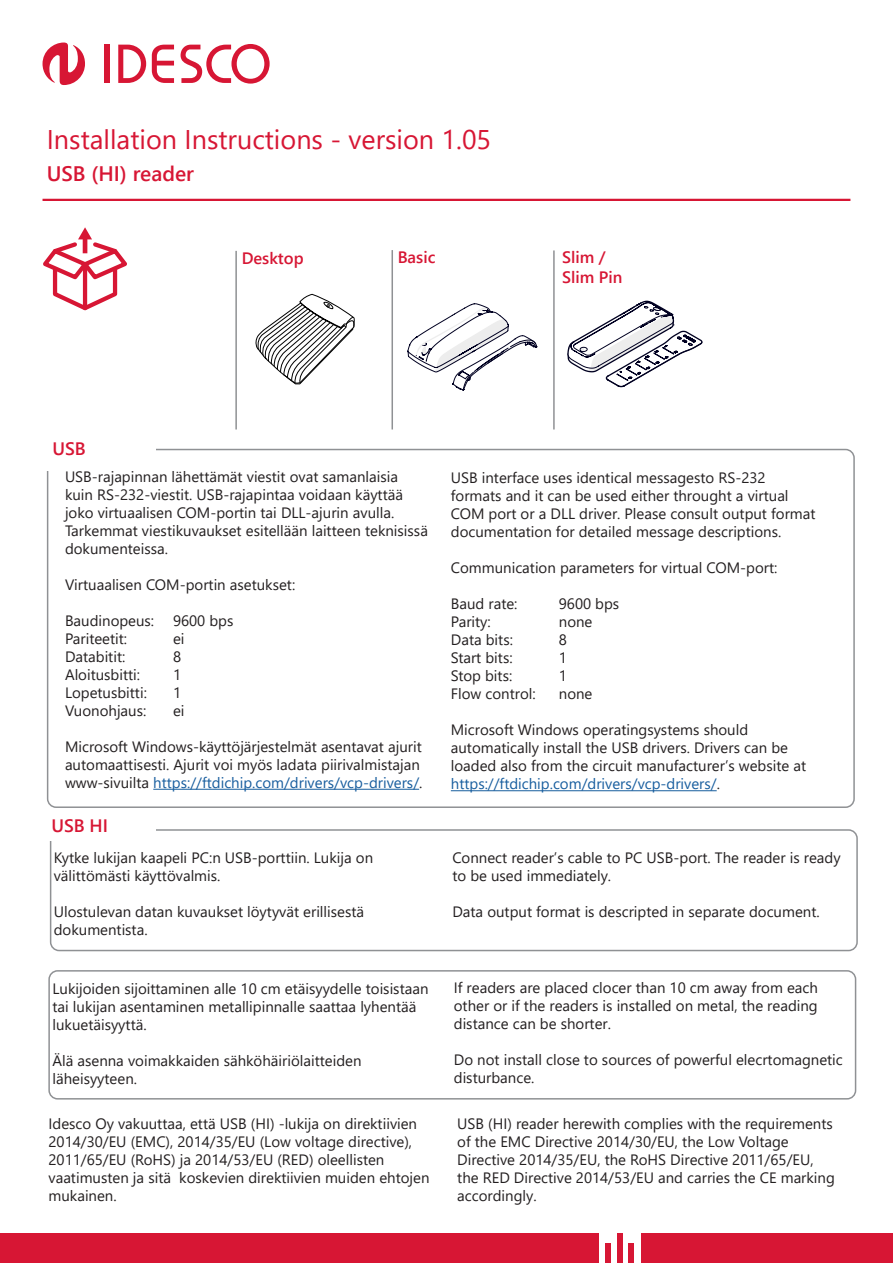
<style>
.page{position:relative;width:893px;height:1263px;background:#fff}
.page>*{position:absolute;margin:0;border:0;box-sizing:border-box;transform-origin:0 0}
.t1{font:27px "Segoe UI";color:#d71634}
.t2{font:600 21px "Segoe UI";color:#d71634}
.t3{font:600 18px "Segoe UI";color:#d71634}
.t4{font:600 16.5px "Segoe UI";color:#d71634}
.t5{font:15px/18px "Segoe UI";color:#231f20}
.s1{color:#175d9e}
</style>
<div class="page">
<svg style="left:567px;top:300px;width:136px;height:88px"></svg>
<svg style="left:407px;top:303px;width:131px;height:88px"></svg>
<svg style="left:255px;top:294px;width:100px;height:90px"></svg>
<div style="left:0;top:1233px;width:893px;height:30px;background:#d71634"></div>
<div style="left:599px;top:1220px;width:41px;height:43px;background:#fff"></div>
<div style="left:628px;top:1243px;width:6px;height:20px;background:#d71634"></div>
<div style="left:617px;top:1233px;width:5px;height:30px;background:#d71634"></div>
<div style="left:605px;top:1243px;width:6px;height:20px;background:#d71634"></div>
<hr style="left:43px;top:199px;width:807px;height:2px;background:#d71634">
<hr style="left:391px;top:250px;width:2px;height:179px;background:#8f9194">
<hr style="left:553px;top:250px;width:2px;height:179px;background:#8f9194">
<hr style="left:235px;top:251px;width:2px;height:178px;background:#8f9194">
<div style="left:47px;top:449px;width:808px;height:359px;border:2px solid #8f9194;border-radius:9px"></div>
<div style="left:48px;top:970px;width:808px;height:129px;border:2px solid #8f9194;border-radius:9px"></div>
<div style="left:50px;top:829px;width:808px;height:122px;border:2px solid #8f9194;border-radius:9px"></div>
<svg style="left:43px;top:227px;width:84px;height:84px"></svg>
<svg style="left:50px;top:829px;width:106px;height:12px"></svg>
<svg style="left:47px;top:449px;width:109px;height:22px"></svg>
<hr style="left:451px;top:790px;width:266px;height:1px;background:#175d9e">
<hr style="left:153px;top:789px;width:266px;height:1px;background:#175d9e">
<svg style="left:43px;top:43px;width:42px;height:42px"></svg>
<div style="left:104px;top:45px;width:5px;height:38px;background:#d71634"></div>
<svg style="left:181px;top:44px;width:89px;height:40px"></svg>
<svg style="left:152px;top:45px;width:22px;height:38px"></svg>
<svg style="left:118px;top:45px;width:28px;height:38px"></svg>
<p class="t1" style="left:47px;top:114px;width:446px">Installation Instructions - version 1.05</p>
<p class="t2" style="left:47px;top:154px;width:149px">USB (HI) reader</p>
<p class="t3" style="left:52px;top:432px;width:35px">USB</p>
<p class="t4" style="left:242px;top:242px;width:63px">Desktop</p>
<p class="t4" style="left:398px;top:242px;width:39px">Basic</p>
<p class="t4" style="left:562px;top:242px;width:45px">Slim /</p>
<p class="t4" style="left:562px;top:261px;width:62px">Slim Pin</p>
<p class="t5" style="left:65px;top:466px;width:364px">USB-rajapinnan lähettämät viestit ovat samanlaisia kuin RS-232-viestit. USB-rajapintaa voidaan käyttää joko virtuaalisen COM-portin tai DLL-ajurin avulla.<br>Tarkemmat viestikuvaukset esitellään laitteen teknisissä dokumenteissa.</p>
<p class="t5" style="left:65px;top:574px;width:232px">Virtuaalisen COM-portin asetukset:</p>
<p class="t5" style="left:65px;top:610px;width:91px">Baudinopeus:</p>
<p class="t5" style="left:173px;top:610px;width:62px">9600 bps</p>
<p class="t5" style="left:65px;top:628px;width:64px">Pariteetit:</p>
<p class="t5" style="left:173px;top:628px;width:13px">ei</p>
<p class="t5" style="left:65px;top:646px;width:62px">Databitit:</p>
<p class="t5" style="left:173px;top:646px;width:10px">8</p>
<p class="t5" style="left:65px;top:664px;width:77px">Aloitusbitti:</p>
<p class="t5" style="left:173px;top:664px;width:10px">1</p>
<p class="t5" style="left:65px;top:682px;width:83px">Lopetusbitti:</p>
<p class="t5" style="left:173px;top:682px;width:10px">1</p>
<p class="t5" style="left:65px;top:700px;width:83px">Vuonohjaus:</p>
<p class="t5" style="left:173px;top:700px;width:13px">ei</p>
<p class="t5" style="left:65px;top:736px;width:359px">Microsoft Windows-käyttöjärjestelmät asentavat ajurit automaattisesti. Ajurit voi myös ladata piirivalmistajan www-sivuilta <span class="s1">https://ftdichip.com/drivers/vcp-drivers/</span>.</p>
<p class="t3" style="left:51px;top:808px;width:58px">USB HI</p>
<p class="t5" style="left:54px;top:847px;width:321px">Kytke lukijan kaapeli PC:n USB-porttiin. Lukija on välittömästi käyttövalmis.</p>
<p class="t5" style="left:54px;top:901px;width:312px">Ulostulevan datan kuvaukset löytyvät erillisestä dokumentista.</p>
<p class="t5" style="left:52px;top:978px;width:378px">Lukijoiden sijoittaminen alle 10 cm etäisyydelle toisistaan tai lukijan asentaminen metallipinnalle saattaa lyhentää lukuetäisyyttä.</p>
<p class="t5" style="left:52px;top:1050px;width:311px">Älä asenna voimakkaiden sähköhäiriölaitteiden läheisyyteen.</p>
<p class="t5" style="left:49px;top:1114px;width:383px">Idesco Oy vakuuttaa, että USB (HI) -lukija on direktiivien 2014/30/EU (EMC), 2014/35/EU (Low voltage directive), 2011/65/EU (RoHS) ja 2014/53/EU (RED) oleellisten vaatimusten ja sitä koskevien direktiivien muiden ehtojen mukainen.</p>
<p class="t5" style="left:451px;top:468px;width:366px">USB interface uses identical messagesto RS-232 formats and it can be used either throught a virtual COM port or a DLL driver. Please consult output format documentation for detailed message descriptions.</p>
<p class="t5" style="left:451px;top:558px;width:328px">Communication parameters for virtual COM-port:</p>
<p class="t5" style="left:451px;top:594px;width:68px">Baud rate:</p>
<p class="t5" style="left:559px;top:594px;width:62px">9600 bps</p>
<p class="t5" style="left:451px;top:612px;width:41px">Parity:</p>
<p class="t5" style="left:559px;top:612px;width:35px">none</p>
<p class="t5" style="left:451px;top:630px;width:64px">Data bits:</p>
<p class="t5" style="left:559px;top:630px;width:10px">8</p>
<p class="t5" style="left:451px;top:648px;width:63px">Start bits:</p>
<p class="t5" style="left:559px;top:648px;width:10px">1</p>
<p class="t5" style="left:451px;top:666px;width:63px">Stop bits:</p>
<p class="t5" style="left:559px;top:666px;width:10px">1</p>
<p class="t5" style="left:451px;top:684px;width:86px">Flow control:</p>
<p class="t5" style="left:559px;top:684px;width:35px">none</p>
<p class="t5" style="left:451px;top:720px;width:357px">Microsoft Windows operatingsystems should automatically install the USB drivers. Drivers can be loaded also from the circuit manufacturer’s website at <span class="s1">https://ftdichip.com/drivers/vcp-drivers/</span>.</p>
<p class="t5" style="left:452px;top:847px;width:390px">Connect reader’s cable to PC USB-port. The reader is ready to be used immediately.</p>
<p class="t5" style="left:452px;top:901px;width:369px">Data output format is descripted in separate document.</p>
<p class="t5" style="left:454px;top:977px;width:366px;text-align:justify">If readers are placed clocer than 10 cm away from each other or if the readers is installed on metal, the reading distance can be shorter.</p>
<p class="t5" style="left:454px;top:1049px;width:390px">Do not install close to sources of powerful elecrtomagnetic disturbance.</p>
<p class="t5" style="left:457px;top:1114px;width:379px">USB (HI) reader herewith complies with the requirements of the EMC Directive 2014/30/EU, the Low Voltage Directive 2014/35/EU, the RoHS Directive 2011/65/EU, the RED Directive 2014/53/EU and carries the CE marking accordingly.</p>
</div>
